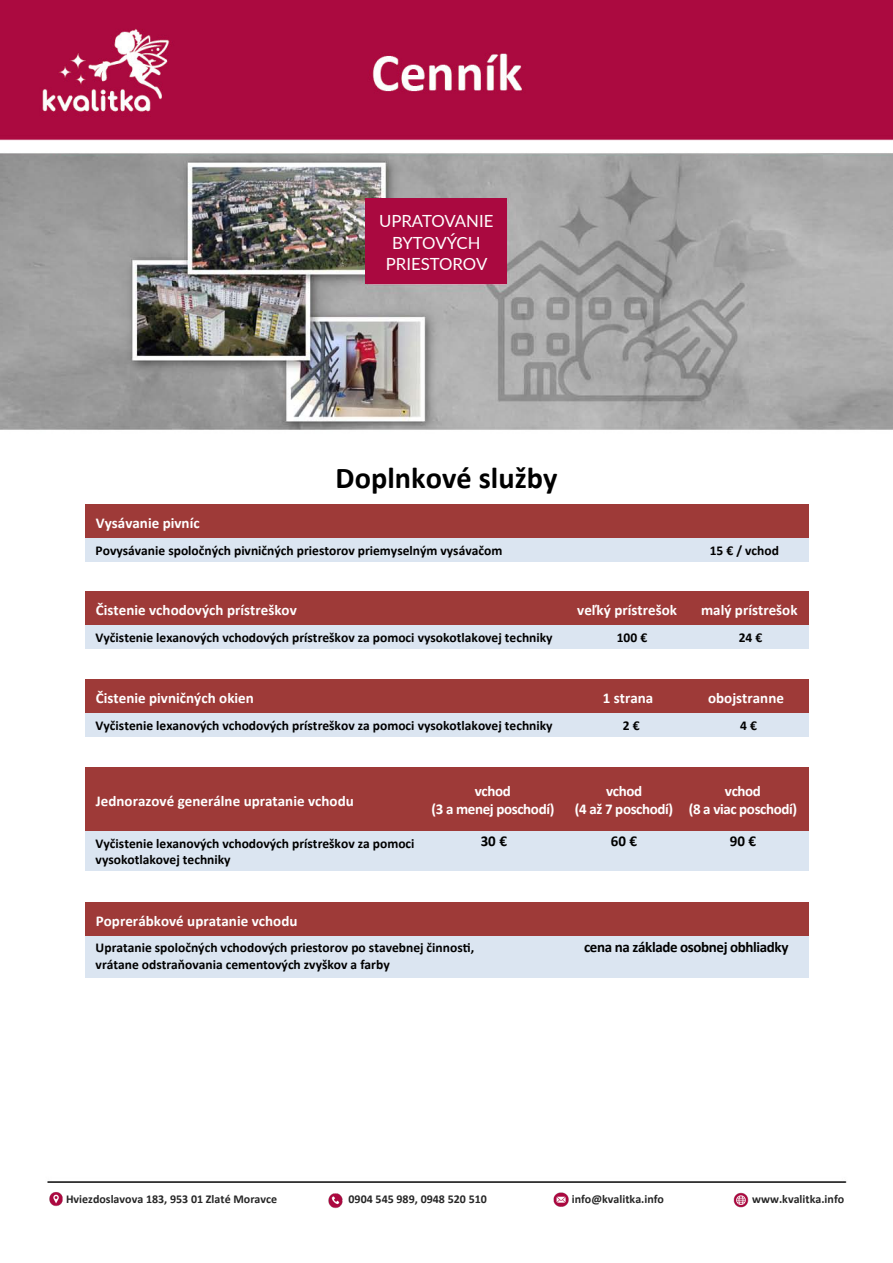
<style>
.page{position:relative;width:893px;height:1263px;background:#fff}
.page>*{position:absolute;margin:0;border:0;box-sizing:border-box;transform-origin:0 0}
.t1{font:700 30.3px "Calibri";color:#000}
.t2{font:16.8px/21.3px "Lato";color:#fff;text-align:center}
.t3{font:700 15px "Calibri";color:#fff}
.t4{font:700 15px/18px "Calibri";letter-spacing:-.025em;color:#fff;text-align:center}
.t5{font:700 15px "Calibri";letter-spacing:-.025em;color:#000}
.t6{font:700 13.5px/16.2px "Calibri";color:#000}
.t7{font:700 12px "Calibri";color:#262626}
</style>
<div class="page">
<img style="left:0;top:0;width:893px;height:1202px">
<img style="left:46px;top:1189px;width:20px;height:18px">
<img style="left:325px;top:1190px;width:20px;height:19px">
<img style="left:734px;top:1192px;width:14px;height:16px">
<img style="left:553px;top:1191px;width:16px;height:16px">
<img style="left:0;top:154px;width:892px;height:275px">
<img style="left:109px;top:180px;width:257px;height:201px">
<img style="left:124px;top:195px;width:217px;height:163px">
<img style="left:524px;top:235px;width:258px;height:183px">
<img style="left:538px;top:249px;width:221px;height:147px">
<div style="left:365px;top:198px;width:142px;height:86px;background:#aa0940"></div>
<div style="left:85px;top:538px;width:723px;height:23px;background:#dbe5f1"></div>
<div style="left:85px;top:504px;width:723px;height:34px;background:#9e3a38"></div>
<div style="left:85px;top:625px;width:723px;height:23px;background:#dbe5f1"></div>
<div style="left:85px;top:591px;width:723px;height:34px;background:#9e3a38"></div>
<div style="left:85px;top:713px;width:723px;height:23px;background:#dbe5f1"></div>
<div style="left:85px;top:679px;width:723px;height:34px;background:#9e3a38"></div>
<div style="left:85px;top:831px;width:723px;height:39px;background:#dbe5f1"></div>
<div style="left:85px;top:768px;width:723px;height:63px;background:#9e3a38"></div>
<div style="left:85px;top:936px;width:723px;height:42px;background:#dbe5f1"></div>
<div style="left:85px;top:902px;width:723px;height:34px;background:#9e3a38"></div>
<p class="t2" style="left:379px;top:210px;width:116px">UPRATOVANIE<br>BYTOVÝCH<br>PRIESTOROV</p>
<p class="t3" style="left:96px;top:514px;width:105px">Vysávanie pivníc</p>
<h1 class="t1" style="left:336px;top:459px;width:223px">Doplnkové služby</h1>
<p class="t6" style="left:96px;top:542px;width:408px">Povysávanie spoločných pivničných priestorov priemyselným vysávačom</p>
<p class="t6" style="left:710px;top:542px;width:71px">15 € / vchod</p>
<p class="t3" style="left:96px;top:601px;width:202px">Čistenie vchodových prístreškov</p>
<p class="t3" style="left:577px;top:601px;width:101px">veľký prístrešok</p>
<p class="t3" style="left:701px;top:601px;width:98px">malý prístrešok</p>
<p class="t6" style="left:96px;top:629px;width:459px">Vyčistenie lexanových vchodových prístreškov za pomoci vysokotlakovej techniky</p>
<p class="t6" style="left:617px;top:629px;width:32px">100 €</p>
<p class="t6" style="left:739px;top:629px;width:25px">24 €</p>
<p class="t3" style="left:96px;top:688px;width:160px">Čistenie pivničných okien</p>
<p class="t3" style="left:603px;top:688px;width:52px">1 strana</p>
<p class="t3" style="left:708px;top:688px;width:77px">obojstranne</p>
<p class="t6" style="left:96px;top:717px;width:459px">Vyčistenie lexanových vchodových prístreškov za pomoci vysokotlakovej techniky</p>
<p class="t6" style="left:623px;top:717px;width:18px">2 €</p>
<p class="t6" style="left:740px;top:717px;width:18px">4 €</p>
<p class="t3" style="left:96px;top:791px;width:259px">Jednorazové generálne upratanie vchodu</p>
<p class="t4" style="left:432px;top:782px;width:124px">vchod<br>(3 a menej poschodí)</p>
<p class="t4" style="left:575px;top:782px;width:100px">vchod<br>(4 až 7 poschodí)</p>
<p class="t4" style="left:689px;top:782px;width:110px">vchod<br>(8 a viac poschodí)</p>
<p class="t5" style="left:481px;top:832px;width:28px">30 €</p>
<p class="t5" style="left:611px;top:832px;width:28px">60 €</p>
<p class="t5" style="left:730px;top:832px;width:28px">90 €</p>
<p class="t6" style="left:96px;top:835px;width:320px">Vyčistenie lexanových vchodových prístreškov za pomoci vysokotlakovej techniky</p>
<p class="t3" style="left:96px;top:911px;width:203px">Poprerábkové upratanie vchodu</p>
<p class="t6" style="left:96px;top:940px;width:380px">Upratanie spoločných vchodových priestorov po stavebnej činnosti, vrátane odstraňovania cementových zvyškov a farby</p>
<p class="t5" style="left:584px;top:938px;width:206px">cena na základe osobnej obhliadky</p>
<p class="t7" style="left:66px;top:1191px;width:213px">Hviezdoslavova 183, 953 01 Zlaté Moravce</p>
<p class="t7" style="left:349px;top:1191px;width:140px">0904 545 989, 0948 520 510</p>
<p class="t7" style="left:572px;top:1191px;width:94px">info@kvalitka.info</p>
<p class="t7" style="left:752px;top:1191px;width:93px">www.kvalitka.info</p>
</div>
